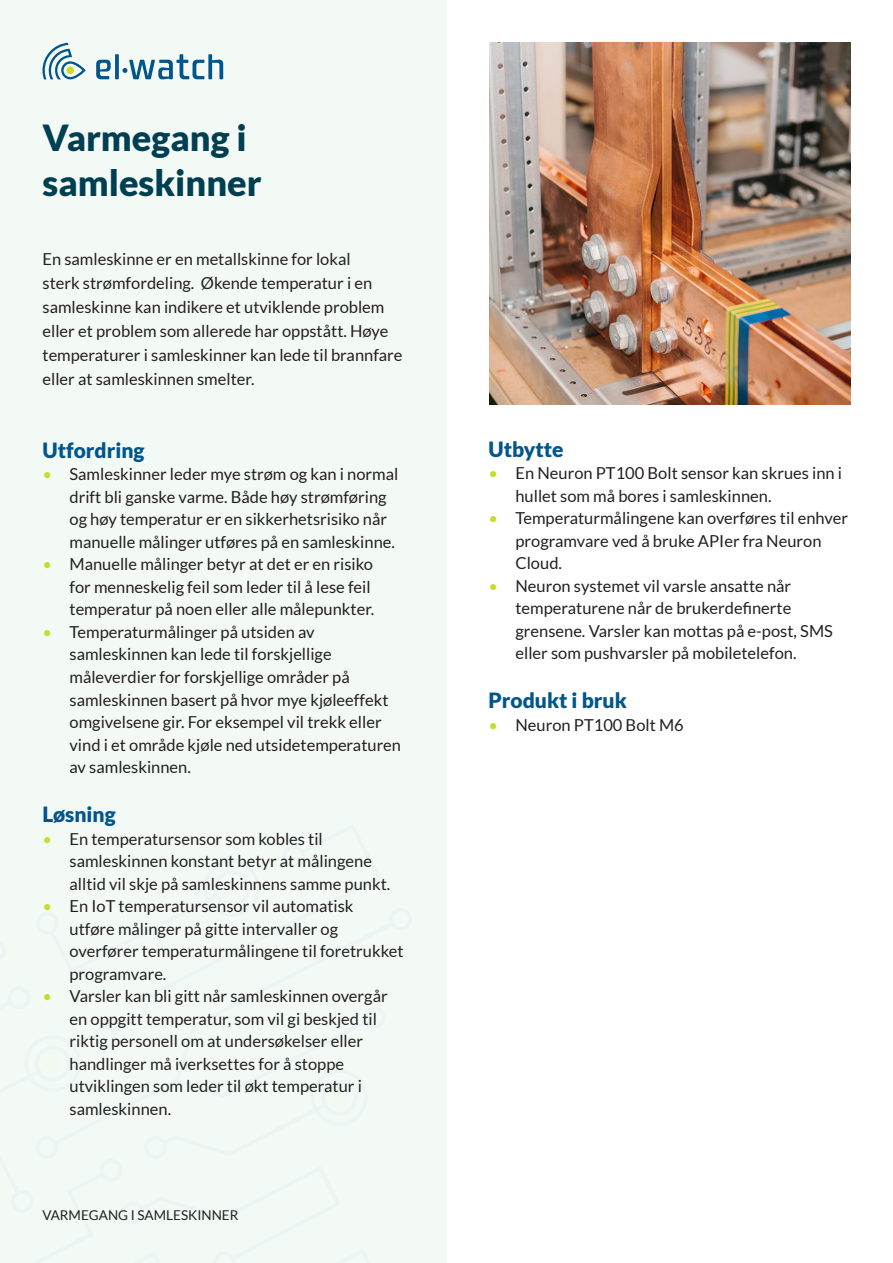
<style>
.page{position:relative;width:893px;height:1263px;background:#fff}
.page>*{position:absolute;margin:0;border:0;box-sizing:border-box;transform-origin:0 0}
.t1{font:900 36px/45px "Lato";color:#003f52}
.t2{font:900 21px "Lato";color:#00558c}
.t3{font:16.5px/22.5px "Lato";color:#231f20}
.t4{font:13.5px "Lato";color:#231f20}
.s1{color:#cadb2f}
</style>
<div class="page">
<div style="left:0;top:0;width:446px;height:1263px;background:#f3faf6"></div>
<svg style="left:42px;top:43px;width:44px;height:36px"></svg>
<svg style="left:96px;top:60px;width:15px;height:19px"></svg>
<svg style="left:115px;top:54px;width:4px;height:25px"></svg>
<svg style="left:122px;top:54px;width:101px;height:25px"></svg>
<img style="left:489px;top:43px;width:362px;height:361px">
<h1 class="t1" style="left:43px;top:118px;width:221px">Varmegang i samleskinner</h1>
<p class="t3" style="left:43px;top:248px;width:362px;line-height:24px">En samleskinne er en metallskinne for lokal<br>sterk strømfordeling. Økende temperatur i en samleskinne kan indikere et utviklende problem eller et problem som allerede har oppstått. Høye temperaturer i samleskinner kan lede til brannfare eller at samleskinnen smelter.</p>
<p class="t2" style="left:43px;top:442px;width:104px">Utfordring</p>
<p class="t3" style="left:70px;top:464px;width:330px;text-indent:-27px"><span class="s1">•</span> Samleskinner leder mye strøm og kan i normal drift bli ganske varme. Både høy strømføring og høy temperatur er en sikkerhetsrisiko når manuelle målinger utføres på en samleskinne.</p>
<p class="t3" style="left:70px;top:554px;width:306px;text-indent:-27px"><span class="s1">•</span> Manuelle målinger betyr at det er en risiko for menneskelig feil som leder til å lese feil temperatur på noen eller alle målepunkter.</p>
<p class="t3" style="left:70px;top:622px;width:333px;text-indent:-27px"><span class="s1">•</span> Temperaturmålinger på utsiden av samleskinnen kan lede til forskjellige måleverdier for forskjellige områder på samleskinnen basert på hvor mye kjøleeffekt omgivelsene gir. For eksempel vil trekk eller vind i et område kjøle ned utsidetemperaturen av samleskinnen.</p>
<p class="t2" style="left:43px;top:806px;width:75px">Løsning</p>
<p class="t3" style="left:70px;top:829px;width:322px;text-indent:-27px"><span class="s1">•</span> En temperatursensor som kobles til samleskinnen konstant betyr at målingene alltid vil skje på samleskinnens samme punkt.</p>
<p class="t3" style="left:70px;top:896px;width:336px;text-indent:-27px"><span class="s1">•</span> En IoT temperatursensor vil automatisk<br>utføre målinger på gitte intervaller og overfører temperaturmålingene til foretrukket programvare.</p>
<p class="t3" style="left:70px;top:986px;width:320px;text-indent:-27px"><span class="s1">•</span> Varsler kan bli gitt når samleskinnen overgår en oppgitt temperatur, som vil gi beskjed til riktig personell om at undersøkelser eller handlinger må iverksettes for å stoppe utviklingen som leder til økt temperatur i samleskinnen.</p>
<p class="t4" style="left:43px;top:1210px;width:197px">VARMEGANG I SAMLESKINNER</p>
<p class="t2" style="left:488px;top:441px;width:77px">Utbytte</p>
<p class="t3" style="left:515px;top:463px;width:328px;text-indent:-27px"><span class="s1">•</span> En Neuron PT100 Bolt sensor kan skrues inn i hullet som må bores i samleskinnen.</p>
<p class="t3" style="left:515px;top:508px;width:334px;text-indent:-27px"><span class="s1">•</span> Temperaturmålingene kan overføres til enhver programvare ved å bruke APIer fra Neuron<br>Cloud.</p>
<p class="t3" style="left:515px;top:576px;width:319px;text-indent:-27px"><span class="s1">•</span> Neuron systemet vil varsle ansatte når temperaturene når de brukerdefinerte grensene. Varsler kan mottas på e-post, SMS eller som pushvarsler på mobiletelefon.</p>
<p class="t2" style="left:488px;top:693px;width:140px">Produkt i bruk</p>
<p class="t3" style="left:488px;top:715px;width:197px"><span class="s1">•</span> Neuron PT100 Bolt M6</p>
</div>
